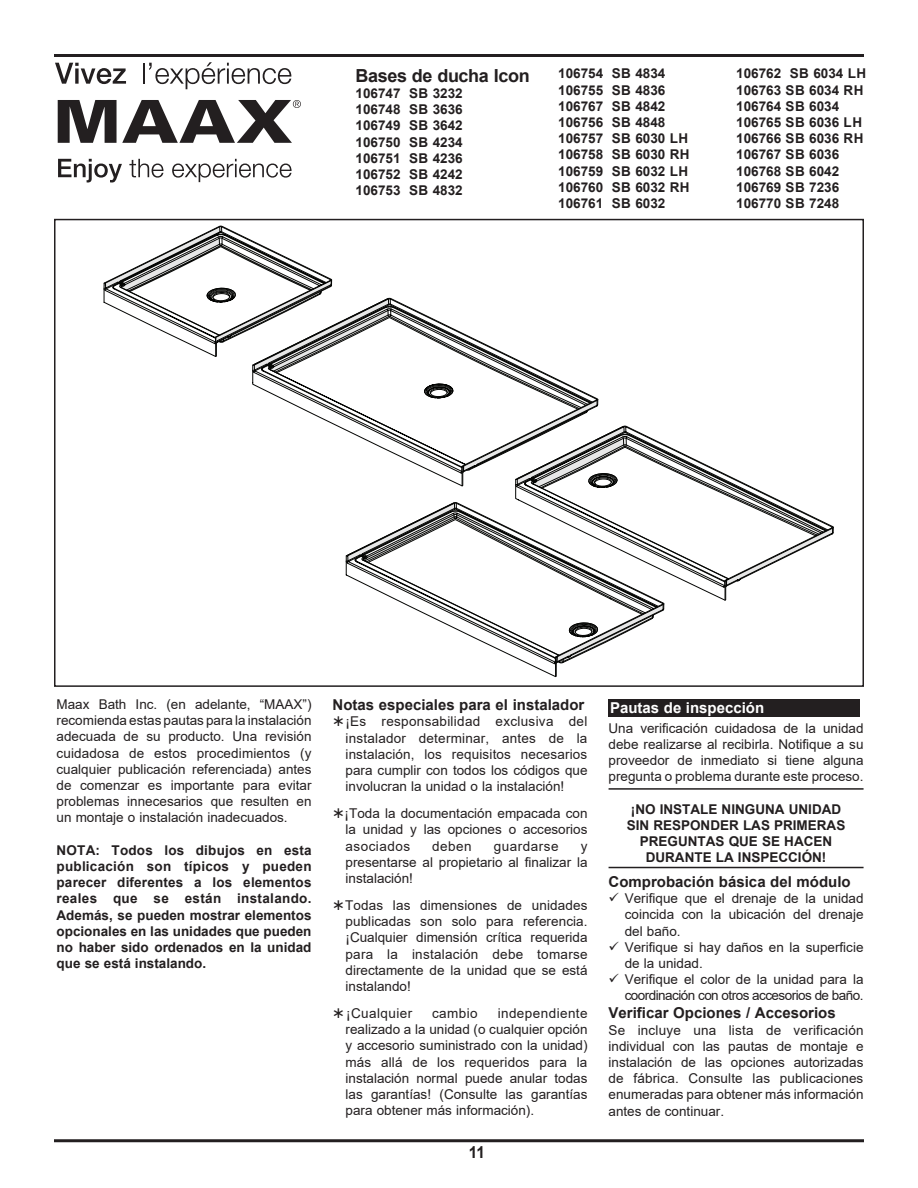
<style>
.page{position:relative;width:918px;height:1188px;background:#fff}
.page>*{position:absolute;margin:0;border:0;box-sizing:border-box;transform-origin:0 0}
.t1{font:700 18px "Arial";letter-spacing:-.02em;color:#231f20}
._00_Folio{font:700 16.5px "Arial";color:#231f20;scale:.93 1}
.Title_10pt_Blk{font:700 15px "Arial";color:#231f20}
.Title_10pt_Wht{font:700 15px "Arial";color:#fff}
.Txt_9pt_ret_1_Sp-Af{font:13.5px/16.2px "Arial";color:#231f20;text-align:justify}
.Txt_9pt{font:13.5px/16.2px "Arial";color:#231f20;text-align:justify}
.Txt_9pt-2{font:700 13.5px/16.2px "Arial";color:#231f20;text-align:justify}
.Txt_9pt_ret_15{font:13.5px/16.2px "Arial";color:#231f20;text-align:justify}
.Txt_9pt_B-K_Rules{font:700 13.5px/16.2px "Arial";color:#231f20;text-align:center}
.Txt_9pt_ret_15-2{font:13.5px/16.2px "Arial";letter-spacing:-.04em;color:#231f20;text-align:right}
.Txt_9pt_ret_1_Sp-Af-2{font:13.5px "Arial";letter-spacing:.03em;color:#231f20}
.Txt_9pt_ret_1_Sp-Af-3{font:13.5px "Arial";letter-spacing:.035em;color:#231f20}
</style>
<div class="page">
<hr style="left:54px;top:54px;width:810px;height:3px;background:#231f20">
<hr style="left:54px;top:1139px;width:810px;height:3px;background:#231f20">
<svg style="left:103px;top:226px;width:731px;height:451px"></svg>
<div style="left:54px;top:219px;width:810px;height:468px;border:2px solid #231f20"></div>
<svg style="left:58px;top:100px;width:243px;height:43px"></svg>
<svg style="left:58px;top:159px;width:64px;height:24px"></svg>
<svg style="left:129px;top:159px;width:35px;height:19px"></svg>
<svg style="left:172px;top:159px;width:120px;height:23px"></svg>
<svg style="left:55px;top:63px;width:71px;height:21px"></svg>
<svg style="left:143px;top:62px;width:149px;height:27px"></svg>
<hr style="left:609px;top:788px;width:255px;height:2px;background:#231f20">
<hr style="left:609px;top:867px;width:255px;height:1px;background:#231f20">
<div style="left:609px;top:699px;width:251px;height:17px;background:#231f20"></div>
<p class="t1" style="left:356px;top:63px;width:176px">Bases de ducha Icon</p>
<p class="Txt_9pt-2" style="left:356px;top:85px;width:109px">106747 SB 3232</p>
<p class="Txt_9pt-2" style="left:356px;top:101px;width:109px">106748 SB 3636</p>
<p class="Txt_9pt-2" style="left:356px;top:118px;width:109px">106749 SB 3642</p>
<p class="Txt_9pt-2" style="left:356px;top:134px;width:109px">106750 SB 4234</p>
<p class="Txt_9pt-2" style="left:356px;top:150px;width:109px">106751 SB 4236</p>
<p class="Txt_9pt-2" style="left:356px;top:166px;width:109px">106752 SB 4242</p>
<p class="Txt_9pt-2" style="left:356px;top:182px;width:109px">106753 SB 4832</p>
<p class="Txt_9pt-2" style="left:558px;top:66px;width:109px">106754 SB 4834</p>
<p class="Txt_9pt-2" style="left:558px;top:82px;width:109px">106755 SB 4836</p>
<p class="Txt_9pt-2" style="left:558px;top:98px;width:109px">106767 SB 4842</p>
<p class="Txt_9pt-2" style="left:558px;top:114px;width:109px">106756 SB 4848</p>
<p class="Txt_9pt-2" style="left:558px;top:131px;width:131px">106757 SB 6030 LH</p>
<p class="Txt_9pt-2" style="left:558px;top:147px;width:133px">106758 SB 6030 RH</p>
<p class="Txt_9pt-2" style="left:558px;top:163px;width:131px">106759 SB 6032 LH</p>
<p class="Txt_9pt-2" style="left:558px;top:179px;width:133px">106760 SB 6032 RH</p>
<p class="Txt_9pt-2" style="left:558px;top:195px;width:109px">106761 SB 6032</p>
<p class="Txt_9pt-2" style="left:736px;top:66px;width:131px">106762 SB 6034 LH</p>
<p class="Txt_9pt-2" style="left:736px;top:82px;width:129px">106763 SB 6034 RH</p>
<p class="Txt_9pt-2" style="left:736px;top:98px;width:105px">106764 SB 6034</p>
<p class="Txt_9pt-2" style="left:736px;top:114px;width:127px">106765 SB 6036 LH</p>
<p class="Txt_9pt-2" style="left:736px;top:131px;width:129px">106766 SB 6036 RH</p>
<p class="Txt_9pt-2" style="left:736px;top:147px;width:105px">106767 SB 6036</p>
<p class="Txt_9pt-2" style="left:736px;top:163px;width:105px">106768 SB 6042</p>
<p class="Txt_9pt-2" style="left:736px;top:179px;width:105px">106769 SB 7236</p>
<p class="Txt_9pt-2" style="left:736px;top:195px;width:105px">106770 SB 7248</p>
<p class="Txt_9pt" style="left:57px;top:696px;width:257px">Maax Bath Inc. (en adelante, “MAAX”) recomienda estas pautas para la instalación adecuada de su producto. Una revisión cuidadosa de estos procedimientos (y cualquier publicación referenciada) antes de comenzar es importante para evitar problemas innecesarios que resulten en un montaje o instalación inadecuados.</p>
<p class="Txt_9pt-2" style="left:57px;top:842px;width:257px">NOTA: Todos los dibujos en esta publicación son típicos y pueden parecer diferentes a los elementos reales que se están instalando.<br>Además, se pueden mostrar elementos opcionales en las unidades que pueden no haber sido ordenados en la unidad que se está instalando.</p>
<p class="Title_10pt_Blk" style="left:333px;top:694px;width:253px">Notas especiales para el instalador</p>
<p class="Txt_9pt_ret_1_Sp-Af" style="left:346px;top:713px;width:244px">¡Es responsabilidad exclusiva del instalador determinar, antes de la instalación, los requisitos necesarios para cumplir con todos los códigos que involucran la unidad o la instalación!</p>
<p class="Txt_9pt_ret_1_Sp-Af" style="left:345px;top:805px;width:244px">¡Toda la documentación empacada con la unidad y las opciones o accesorios asociados</p>
<p class="Txt_9pt_ret_1_Sp-Af" style="left:432px;top:838px;width:41px">deben</p>
<p class="Txt_9pt_ret_1_Sp-Af-3" style="left:494px;top:836px;width:66px">guardarse</p>
<p class="Txt_9pt_ret_1_Sp-Af" style="left:346px;top:838px;width:244px;text-indent:235px">y presentarse al propietario al finalizar la instalación!</p>
<p class="Txt_9pt_ret_1_Sp-Af" style="left:345px;top:897px;width:244px">Todas las dimensiones de unidades publicadas son solo para referencia. ¡Cualquier dimensión crítica requerida para la instalación debe tomarse directamente de la unidad que se está instalando!</p>
<p class="Txt_9pt_ret_1_Sp-Af-2" style="left:346px;top:1004px;width:68px">¡Cualquier</p>
<p class="Txt_9pt_ret_1_Sp-Af" style="left:432px;top:1005px;width:47px">cambio</p>
<p class="Txt_9pt_ret_1_Sp-Af" style="left:346px;top:1005px;width:244px;text-indent:152px">independiente realizado a la unidad (o cualquier opción y accesorio suministrado con la unidad) más allá de los requeridos para la instalación normal puede anular todas las garantías! (Consulte las garantías para obtener más información).</p>
<p class="_00_Folio" style="left:469px;top:1140px;width:19px">11</p>
<p class="Title_10pt_Wht" style="left:610px;top:697px;width:156px">Pautas de inspección</p>
<p class="Txt_9pt" style="left:609px;top:720px;width:256px">Una verificación cuidadosa de la unidad debe realizarse al recibirla. Notifique a su proveedor de inmediato si tiene alguna pregunta o problema durante este proceso.</p>
<p class="Txt_9pt_B-K_Rules" style="left:627px;top:801px;width:220px">¡NO INSTALE NINGUNA UNIDAD<br>SIN RESPONDER LAS PRIMERAS<br>PREGUNTAS QUE SE HACEN<br>DURANTE LA INSPECCIÓN!</p>
<p class="Title_10pt_Blk" style="left:609px;top:871px;width:244px">Comprobación básica del módulo</p>
<p class="Txt_9pt_ret_15" style="left:625px;top:890px;width:240px;text-indent:-16px">✓ Verifique que el drenaje de la unidad coincida con la ubicación del drenaje del baño.</p>
<p class="Txt_9pt_ret_15" style="left:625px;top:939px;width:240px;text-indent:-16px">✓ Verifique si hay daños en la superficie de la unidad.</p>
<p class="Txt_9pt_ret_15-2" style="left:609px;top:971px;width:256px">✓ Verifique el color de la unidad para la coordinación con otros accesorios de baño.</p>
<p class="Title_10pt_Blk" style="left:609px;top:1003px;width:229px">Verificar Opciones / Accesorios</p>
<p class="Txt_9pt" style="left:609px;top:1022px;width:257px">Se incluye una lista de verificación individual con las pautas de montaje e instalación de las opciones autorizadas de fábrica. Consulte las publicaciones enumeradas para obtener más información antes de continuar.</p>
</div>
